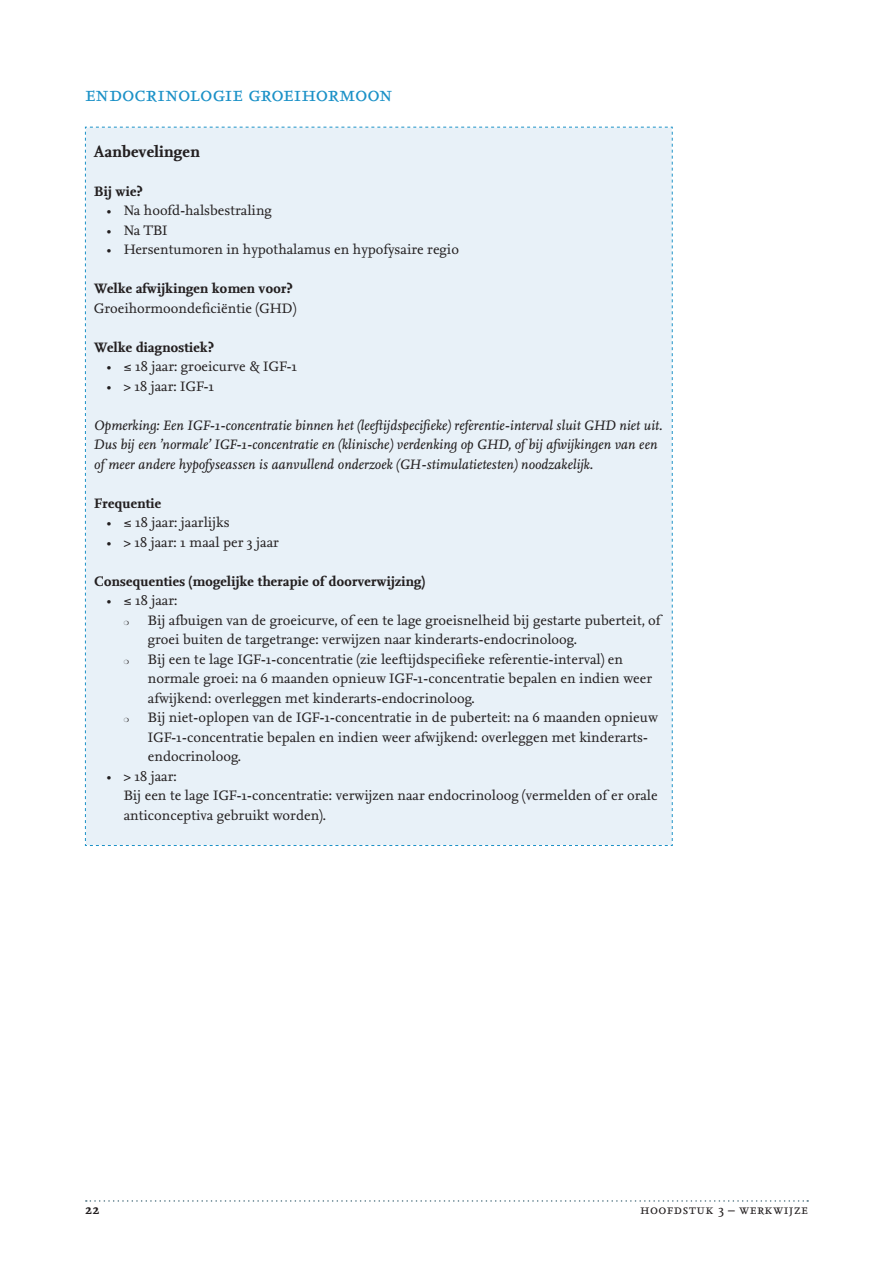
<style>
.page{position:relative;width:893px;height:1263px;background:#fff}
.page>*{position:absolute;margin:0;border:0;box-sizing:border-box;transform-origin:0 0}
.t1{font:21px "Nexus Serif Regular SC";color:#1b91c7}
.t2{font:700 16.5px "Nexus Serif";color:#231f20}
.t3{font:14.25px/19.5px "Nexus Serif";color:#231f20}
.t4{font:italic 14.25px/19.5px "Nexus Serif";color:#231f20}
.t5{font:700 14.25px "Nexus Serif";color:#231f20}
.t6{font:13.5px "Nexus Serif Regular SC";letter-spacing:.03em;color:#231f20}
</style>
<div class="page">
<svg style="left:86px;top:1200px;width:722px;height:2px"></svg>
<div style="left:85px;top:127px;width:588px;height:719px;background:#e8f1f8"></div>
<h1 class="t1" style="left:85px;top:81px;width:309px">endocrinologie groeihormoon</h1>
<p class="t2" style="left:94px;top:141px;width:107px">Aanbevelingen</p>
<p class="t5" style="left:94px;top:182px;width:50px">Bij wie?</p>
<p class="t3" style="left:107px;top:201px;width:167px">• Na hoofd-halsbestraling</p>
<p class="t3" style="left:107px;top:220px;width:62px">• Na TBI</p>
<p class="t3" style="left:107px;top:240px;width:354px">• Hersentumoren in hypothalamus en hypofysaire regio</p>
<p class="t5" style="left:94px;top:280px;width:200px">Welke afwijkingen komen voor?</p>
<p class="t3" style="left:94px;top:298px;width:204px">Groeihormoondeficiëntie (GHD)</p>
<p class="t5" style="left:94px;top:338px;width:121px">Welke diagnostiek?</p>
<p class="t3" style="left:107px;top:357px;width:192px">• ≤ 18 jaar: groeicurve &amp; IGF-1</p>
<p class="t3" style="left:107px;top:376px;width:109px">• &gt; 18 jaar: IGF-1</p>
<p class="t4" style="left:94px;top:415px;width:570px">Opmerking: Een IGF-1-concentratie binnen het (leeftijdspecifieke) referentie-interval sluit GHD niet uit.<br>Dus bij een ’normale’ IGF-1-concentratie en (klinische) verdenking op GHD, of bij afwijkingen van een of meer andere hypofyseassen is aanvullend onderzoek (GH-stimulatietesten) noodzakelijk.</p>
<p class="t5" style="left:94px;top:494px;width:69px">Frequentie</p>
<p class="t3" style="left:107px;top:513px;width:124px">• ≤ 18 jaar: jaarlijks</p>
<p class="t3" style="left:107px;top:532px;width:174px">• &gt; 18 jaar: 1 maal per 3 jaar</p>
<p class="t5" style="left:94px;top:572px;width:332px">Consequenties (mogelijke therapie of doorverwijzing)</p>
<p class="t3" style="left:107px;top:591px;width:72px">• ≤ 18 jaar:</p>
<p class="t3" style="left:148px;top:610px;width:514px">Bij afbuigen van de groeicurve, of een te lage groeisnelheid bij gestarte puberteit, of groei buiten de targetrange: verwijzen naar kinderarts-endocrinoloog.</p>
<p class="t3" style="left:148px;top:649px;width:506px">Bij een te lage IGF-1-concentratie (zie leeftijdspecifieke referentie-interval) en normale groei: na 6 maanden opnieuw IGF-1-concentratie bepalen en indien weer afwijkend: overleggen met kinderarts-endocrinoloog.</p>
<p class="t3" style="left:148px;top:708px;width:512px">Bij niet-oplopen van de IGF-1-concentratie in de puberteit: na 6 maanden opnieuw<br>IGF-1-concentratie bepalen en indien weer afwijkend: overleggen met kinderarts&shy;endocrinoloog.</p>
<p class="t3" style="left:124px;top:766px;width:536px;text-indent:-17px">• &gt; 18 jaar:<br>Bij een te lage IGF-1-concentratie: verwijzen naar endocrinoloog (vermelden of er orale anticonceptiva gebruikt worden).</p>
<p class="t5" style="left:85px;top:1201px;width:16px">22</p>
<p class="t6" style="left:640px;top:1201px;width:169px">hoofdstuk 3 – werkwijze</p>
</div>
